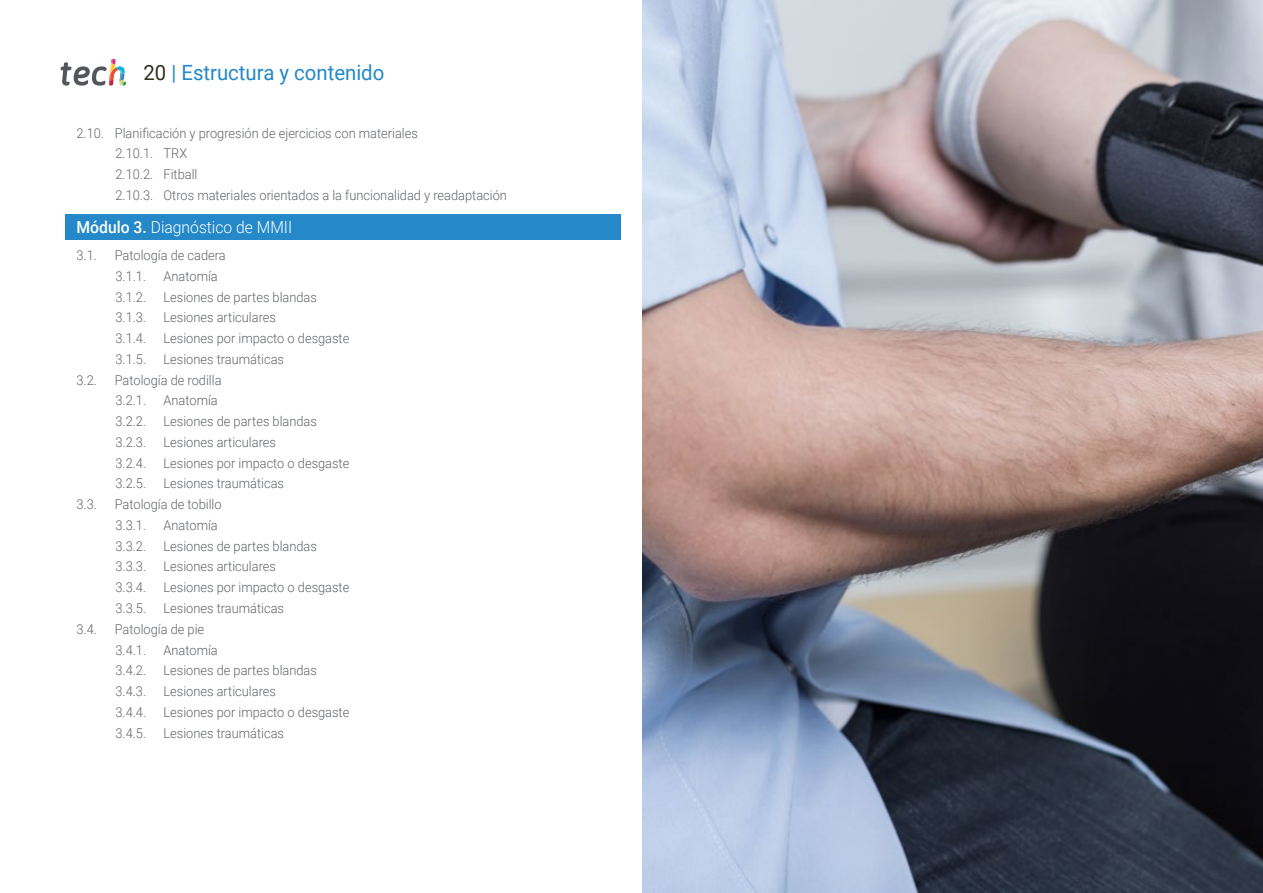
<style>
.page{position:relative;width:1263px;height:893px;background:#fff}
.page>*{position:absolute;margin:0;border:0;box-sizing:border-box;transform-origin:0 0}
.t1{font:21px "Roboto";color:#2488c9}
.t2{font:300 16.5px "Roboto";color:#fff;scale:.95 1}
.t3{font:300 13.5px/20.7px "Roboto";color:#61646a;scale:.95 1}
.s1{color:#312e20}
.s2{font-weight:500}
</style>
<div class="page">
<div style="left:65px;top:214px;width:556px;height:25px;background:#2488c9"></div>
<svg style="left:61px;top:59px;width:65px;height:27px"></svg>
<img style="left:642px;top:0;width:621px;height:893px">
<h1 class="t1" style="left:144px;top:57px;width:242px"><span class="s1">20</span> | Estructura y contenido</h1>
<p class="t3" style="left:116px;top:122px;width:413px;text-indent:-39px">2.10. Planificación y progresión de ejercicios con materiales<br>2.10.1. TRX<br>2.10.2. Fitball<br>2.10.3. Otros materiales orientados a la funcionalidad y readaptación</p>
<p class="t2" style="left:77px;top:216px;width:229px"><span class="s2">Módulo 3.</span> Diagnóstico de MMII</p>
<p class="t3" style="left:77px;top:245px;width:23px">3.1.</p>
<p class="t3" style="left:115px;top:245px;width:118px">Patología de cadera<br>3.1.1.</p>
<p class="t3" style="left:164px;top:265px;width:59px">Anatomía</p>
<p class="t3" style="left:116px;top:286px;width:34px">3.1.2.</p>
<p class="t3" style="left:164px;top:286px;width:163px">Lesiones de partes blandas</p>
<p class="t3" style="left:116px;top:307px;width:34px">3.1.3.</p>
<p class="t3" style="left:164px;top:307px;width:120px">Lesiones articulares</p>
<p class="t3" style="left:116px;top:328px;width:34px">3.1.4.</p>
<p class="t3" style="left:164px;top:328px;width:197px">Lesiones por impacto o desgaste</p>
<p class="t3" style="left:116px;top:348px;width:34px">3.1.5.</p>
<p class="t3" style="left:164px;top:348px;width:128px">Lesiones traumáticas</p>
<p class="t3" style="left:77px;top:369px;width:23px">3.2.</p>
<p class="t3" style="left:115px;top:369px;width:114px">Patología de rodilla<br>3.2.1.</p>
<p class="t3" style="left:164px;top:390px;width:59px">Anatomía</p>
<p class="t3" style="left:116px;top:411px;width:34px">3.2.2.</p>
<p class="t3" style="left:164px;top:411px;width:163px">Lesiones de partes blandas</p>
<p class="t3" style="left:116px;top:431px;width:34px">3.2.3.</p>
<p class="t3" style="left:164px;top:431px;width:120px">Lesiones articulares</p>
<p class="t3" style="left:116px;top:452px;width:34px">3.2.4.</p>
<p class="t3" style="left:164px;top:452px;width:197px">Lesiones por impacto o desgaste</p>
<p class="t3" style="left:116px;top:473px;width:34px">3.2.5.</p>
<p class="t3" style="left:164px;top:473px;width:128px">Lesiones traumáticas</p>
<p class="t3" style="left:77px;top:494px;width:23px">3.3.</p>
<p class="t3" style="left:115px;top:494px;width:114px">Patología de tobillo<br>3.3.1.</p>
<p class="t3" style="left:164px;top:514px;width:59px">Anatomía</p>
<p class="t3" style="left:116px;top:535px;width:34px">3.3.2.</p>
<p class="t3" style="left:164px;top:535px;width:163px">Lesiones de partes blandas</p>
<p class="t3" style="left:116px;top:556px;width:34px">3.3.3.</p>
<p class="t3" style="left:164px;top:556px;width:120px">Lesiones articulares</p>
<p class="t3" style="left:116px;top:577px;width:34px">3.3.4.</p>
<p class="t3" style="left:164px;top:577px;width:197px">Lesiones por impacto o desgaste</p>
<p class="t3" style="left:116px;top:597px;width:34px">3.3.5.</p>
<p class="t3" style="left:164px;top:597px;width:128px">Lesiones traumáticas</p>
<p class="t3" style="left:77px;top:618px;width:23px">3.4.</p>
<p class="t3" style="left:115px;top:618px;width:96px">Patología de pie<br>3.4.1.</p>
<p class="t3" style="left:164px;top:639px;width:59px">Anatomía</p>
<p class="t3" style="left:116px;top:660px;width:34px">3.4.2.</p>
<p class="t3" style="left:164px;top:660px;width:163px">Lesiones de partes blandas</p>
<p class="t3" style="left:116px;top:680px;width:34px">3.4.3.</p>
<p class="t3" style="left:164px;top:680px;width:120px">Lesiones articulares</p>
<p class="t3" style="left:116px;top:701px;width:34px">3.4.4.</p>
<p class="t3" style="left:164px;top:701px;width:197px">Lesiones por impacto o desgaste</p>
<p class="t3" style="left:116px;top:722px;width:34px">3.4.5.</p>
<p class="t3" style="left:164px;top:722px;width:128px">Lesiones traumáticas</p>
</div>
